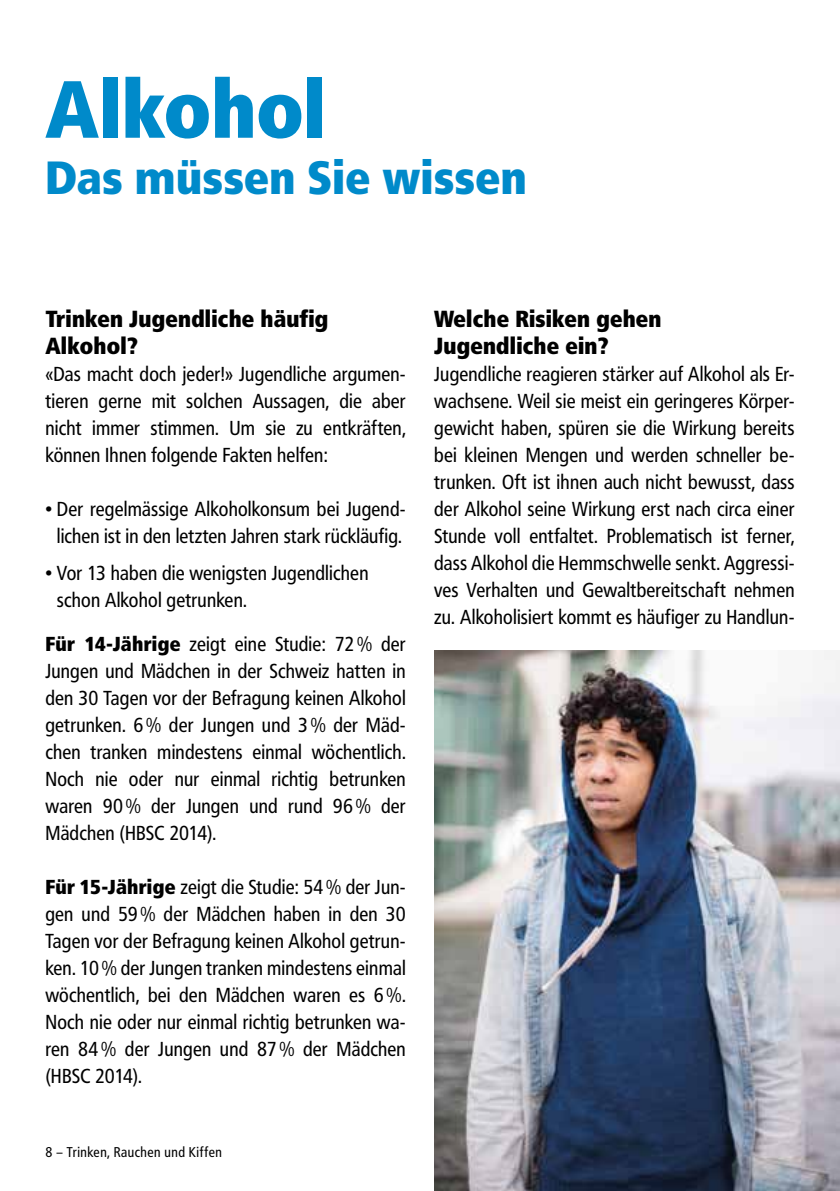
<style>
.page{position:relative;width:840px;height:1191px;background:#fff}
.page>*{position:absolute;margin:0;border:0;box-sizing:border-box;transform-origin:0 0}
.t1{font:800 80px "Frutiger Condensed BQ";letter-spacing:.01em;color:#008aca}
.t2{font:800 46px "Frutiger Condensed BQ";letter-spacing:.01em;color:#008aca}
.t3{font:800 23px/27px "Frutiger Condensed BQ";letter-spacing:.01em;color:#000}
.t4{font:20px/27px "Frutiger Condensed BQ";letter-spacing:.01em;color:#000;text-align:justify}
.t5{font:14px "Frutiger Condensed BQ";letter-spacing:.04em;color:#000}
.s1{font-weight:800}
</style>
<div class="page">
<img style="left:434px;top:651px;width:405px;height:540px">
<h1 class="t1" style="left:45px;top:59px;width:282px">Alkohol</h1>
<h2 class="t2" style="left:45px;top:149px;width:482px">Das müssen Sie wissen</h2>
<p class="t3" style="left:45px;top:305px;width:284px">Trinken Jugendliche häufig<br>Alkohol?</p>
<p class="t4" style="left:45px;top:360px;width:362px">«Das macht doch jeder!» Jugendliche argumen&shy;tieren gerne mit solchen Aussagen, die aber nicht immer stimmen. Um sie zu entkräften, können Ihnen folgende Fakten helfen:</p>
<p class="t4" style="left:45px;top:495px;width:361px;text-align:center">• Der regelmässige Alkoholkonsum bei Jugend&shy;lichen ist in den letzten Jahren stark rückläufig.</p>
<p class="t4" style="left:57px;top:559px;width:313px;text-indent:-11px">• Vor 13 haben die wenigsten Jugendlichen schon Alkohol getrunken.</p>
<p class="t4" style="left:45px;top:630px;width:362px"><span class="s1">Für 14-Jährige</span> zeigt eine Studie: 72% der Jungen und Mädchen in der Schweiz hatten in den 30 Tagen vor der Befragung keinen Alkohol getrunken. 6% der Jungen und 3% der Mäd&shy;chen tranken mindestens einmal wöchentlich.<br>Noch nie oder nur einmal richtig betrunken waren 90% der Jungen und rund 96% der Mädchen (HBSC 2014).</p>
<p class="t4" style="left:45px;top:873px;width:362px"><span class="s1">Für 15-Jährige</span> zeigt die Studie: 54% der Jun&shy;gen und 59% der Mädchen haben in den 30<br>Tagen vor der Befragung keinen Alkohol getrun&shy;ken. 10% der Jungen tranken mindestens einmal wöchentlich, bei den Mädchen waren es 6%.<br>Noch nie oder nur einmal richtig betrunken wa&shy;ren 84% der Jungen und 87% der Mädchen (HBSC 2014).</p>
<p class="t5" style="left:45px;top:1143px;width:178px">8 – Trinken, Rauchen und Kiffen</p>
<p class="t3" style="left:434px;top:305px;width:229px">Welche Risiken gehen<br>Jugendliche ein?</p>
<p class="t4" style="left:434px;top:360px;width:362px">Jugendliche reagieren stärker auf Alkohol als Er&shy;wachsene. Weil sie meist ein geringeres Körper&shy;gewicht haben, spüren sie die Wirkung bereits bei kleinen Mengen und werden schneller be&shy;trunken. Oft ist ihnen auch nicht bewusst, dass der Alkohol seine Wirkung erst nach circa einer Stunde voll entfaltet. Problematisch ist ferner, dass Alkohol die Hemmschwelle senkt. Aggressi&shy;ves Verhalten und Gewaltbereitschaft nehmen zu. Alkoholisiert kommt es häufiger zu Handlun-</p>
</div>
